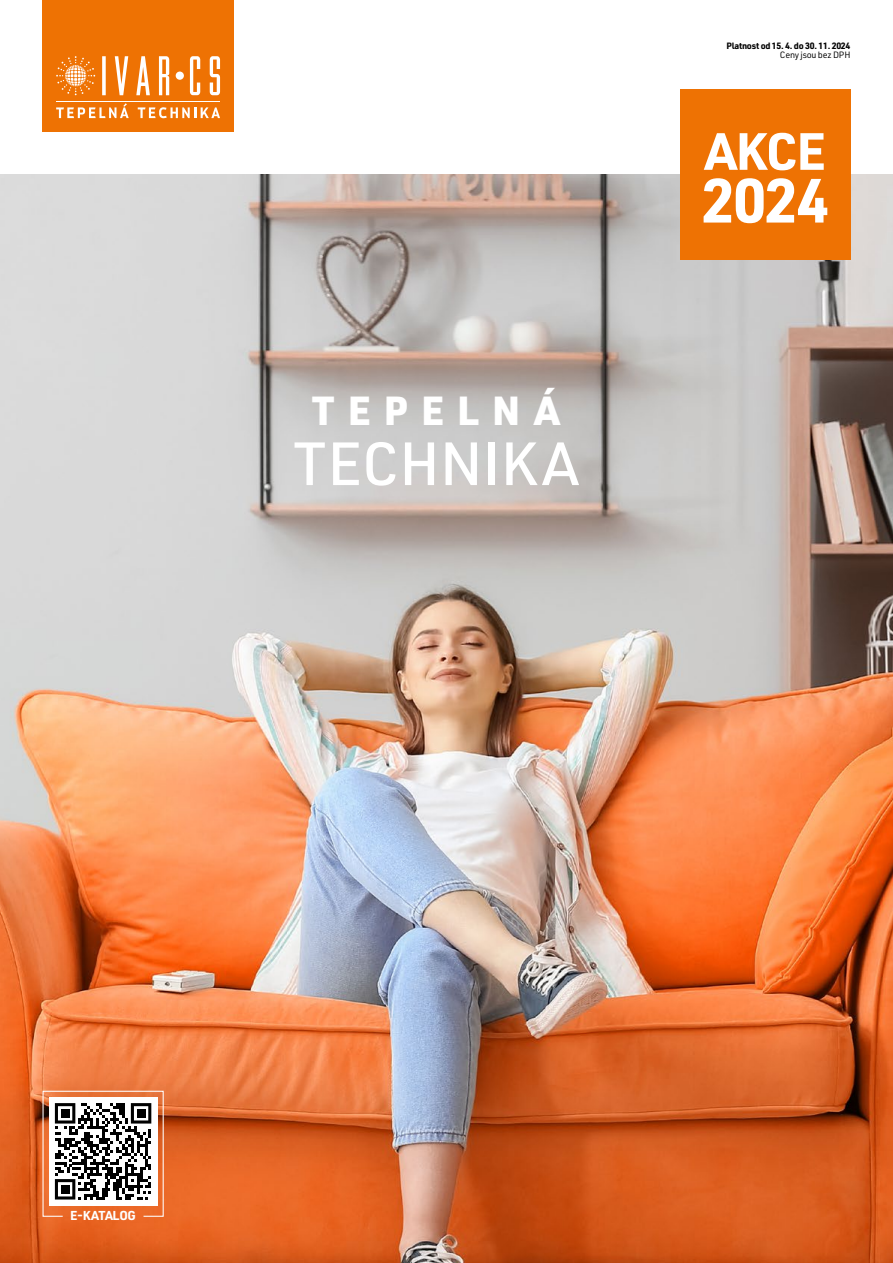
<style>
.page{position:relative;width:893px;height:1263px;background:#fff}
.page>*{position:absolute;margin:0;border:0;box-sizing:border-box;transform-origin:0 0}
.t1{font:700 61.05px "URWDIN";color:#fff}
.t2{font:500 59.7px "URWDIN";color:#fff}
.t3{font:700 51.3px "URWDIN";color:#fff}
.t4{font:900 39.75px "URWDIN";letter-spacing:.33em;color:#fff}
.t5{font:700 12.75px "URWDIN";letter-spacing:-.025em;color:#fff}
.t6{font:700 9px "URWDIN";letter-spacing:-.025em;color:#000}
.t7{font:9px "URWDIN";letter-spacing:-.025em;color:#000}
</style>
<div class="page">
<img style="left:0;top:174px;width:893px;height:1089px">
<div style="left:680px;top:89px;width:170px;height:170px;background:#ee7203"></div>
<div style="left:43px;top:0;width:191px;height:132px;background:#ee7203"></div>
<svg style="left:56px;top:56px;width:39px;height:39px"></svg>
<svg style="left:102px;top:56px;width:118px;height:39px"></svg>
<div style="left:176px;top:72px;width:8px;height:8px;background:#fff;border-radius:50%"></div>
<hr style="left:56px;top:101px;width:164px;height:1px;background:#fff">
<svg style="left:56px;top:103px;width:73px;height:15px"></svg>
<svg style="left:138px;top:107px;width:82px;height:11px"></svg>
<svg style="left:42px;top:1090px;width:122px;height:127px"></svg>
<div style="left:61px;top:1109px;width:9px;height:9px;background:#000"></div>
<div style="left:137px;top:1109px;width:8px;height:9px;background:#000"></div>
<div style="left:61px;top:1185px;width:9px;height:9px;background:#000"></div>
<h3 class="t4" style="left:312px;top:383px;width:249px">TEPELNÁ</h3>
<h2 class="t2" style="left:293px;top:424px;width:287px">TECHNIKA</h2>
<p class="t6" style="left:726px;top:40px;width:125px">Platnost od 15. 4. do 30. 11. 2024</p>
<p class="t7" style="left:780px;top:49px;width:72px">Ceny jsou bez DPH</p>
<h3 class="t3" style="left:705px;top:116px;width:123px">AKCE</h3>
<h1 class="t1" style="left:702px;top:159px;width:129px">2024</h1>
<h3 class="t5" style="left:70px;top:1207px;width:67px">E-KATALOG</h3>
</div>
